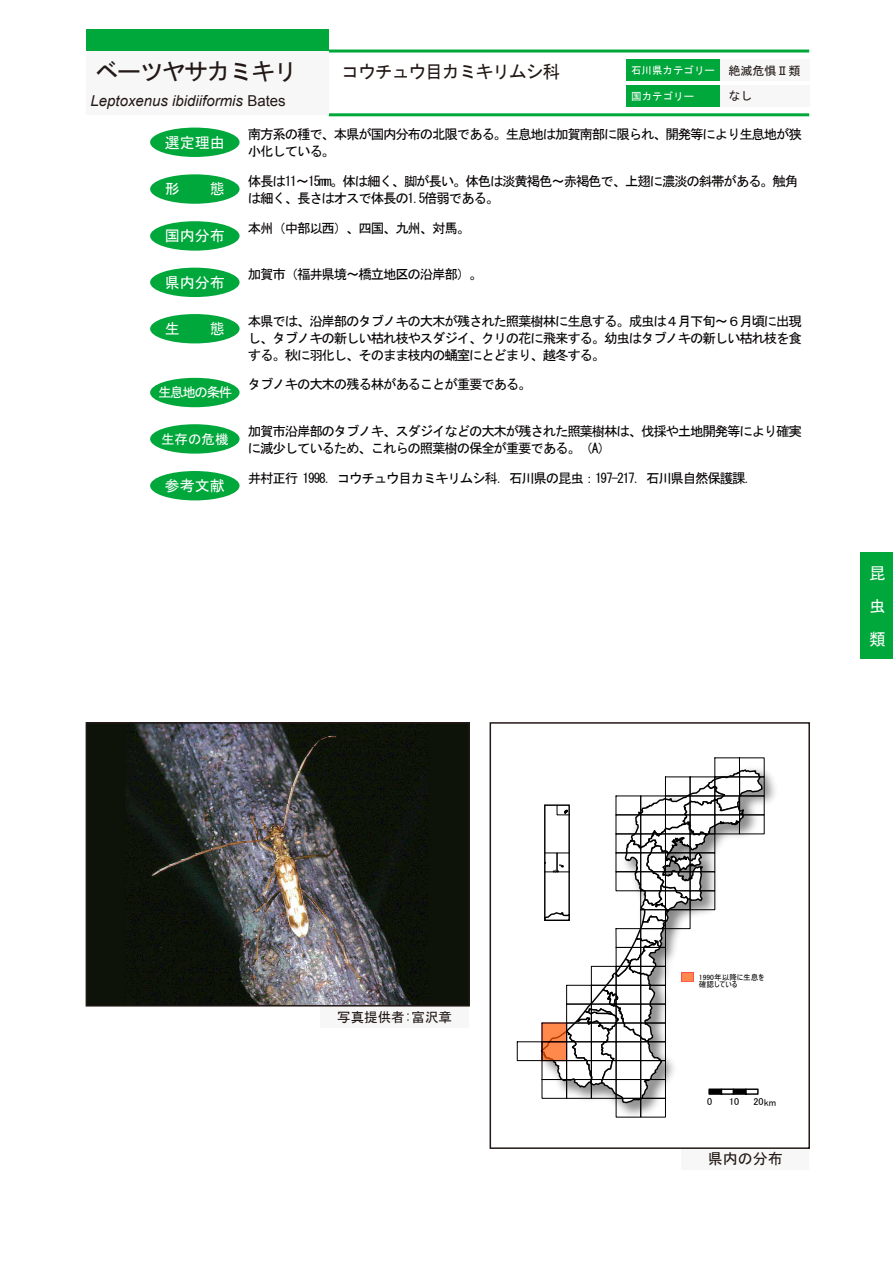
<style>
.page{position:relative;width:893px;height:1263px;background:#fff}
.page>*{position:absolute;margin:0;border:0;box-sizing:border-box;transform-origin:0 0}
.t1{font:24px "MS Gothic";letter-spacing:-.07em;color:#221815}
.t2{font:18px "MS Gothic";letter-spacing:-.07em;color:#221815}
.t3{font:16.5px/33px "MS Gothic";color:#fff;text-align:justify}
.t4{font:italic 15px "Arial";color:#221815}
.t5{font:15px "MS Gothic";color:#fff}
.t6{font:15px "MS Gothic";color:#221815}
.t7{font:13.5px/17px "MS Gothic";letter-spacing:-.09em;color:#040000}
.t8{font:13.5px "MS Gothic";letter-spacing:-.1em;color:#fff}
.t9{font:13.5px "MS Gothic";color:#221815}
.t10{font:12px "MS Gothic";color:#221815}
.t11{font:10.5px "MS Gothic";color:#fff}
.t12{font:10.05px "MS UI Gothic";color:#000}
.t13{font:7.65px/7.6px "MS UI Gothic";color:#000}
.s1{font-size:12px;color:#221815}
.s2{font-style:normal}
</style>
<div class="page">
<div style="left:720px;top:60px;width:89px;height:21px;background:#f7f7f7"></div>
<hr style="left:329px;top:50px;width:480px;height:3px;background:#00a73b">
<hr style="left:329px;top:113px;width:480px;height:3px;background:#00a73b">
<div style="left:626px;top:60px;width:94px;height:21px;background:#00a73b"></div>
<div style="left:86px;top:30px;width:243px;height:21px;background:#00a73b"></div>
<div style="left:86px;top:51px;width:243px;height:64px;background:#f7f7f7"></div>
<div style="left:720px;top:85px;width:89px;height:21px;background:#f7f7f7"></div>
<div style="left:626px;top:85px;width:94px;height:21px;background:#00a73b"></div>
<div style="left:150px;top:221px;width:90px;height:30px;background:#00a73b;border-radius:50%"></div>
<div style="left:150px;top:268px;width:90px;height:29px;background:#00a73b;border-radius:50%"></div>
<div style="left:150px;top:174px;width:90px;height:30px;background:#00a73b;border-radius:50%"></div>
<div style="left:150px;top:128px;width:90px;height:29px;background:#00a73b;border-radius:50%"></div>
<div style="left:150px;top:314px;width:90px;height:29px;background:#00a73b;border-radius:50%"></div>
<div style="left:150px;top:424px;width:90px;height:30px;background:#00a73b;border-radius:50%"></div>
<div style="left:150px;top:471px;width:90px;height:29px;background:#00a73b;border-radius:50%"></div>
<div style="left:150px;top:378px;width:90px;height:29px;background:#00a73b;border-radius:50%"></div>
<div style="left:682px;top:1148px;width:127px;height:21px;background:#f7f7f7"></div>
<div style="left:860px;top:553px;width:33px;height:106px;background:#00a73b"></div>
<div style="left:320px;top:1006px;width:149px;height:21px;background:#f7f7f7"></div>
<img style="left:89px;top:725px;width:378px;height:278px">
<div style="left:86px;top:722px;width:384px;height:284px;border:2px solid #221815"></div>
<div style="left:490px;top:722px;width:320px;height:427px;border:2px solid #221815"></div>
<img style="left:506px;top:757px;width:285px;height:392px">
<div style="left:640px;top:1098px;width:26px;height:19px;border:1px solid #000"></div>
<div style="left:517px;top:1041px;width:25px;height:20px;border:1px solid #000"></div>
<svg style="left:539px;top:768px;width:225px;height:336px"></svg>
<div style="left:682px;top:972px;width:12px;height:10px;background:#ff884d"></div>
<div style="left:709px;top:1089px;width:12px;height:5px;background:#000"></div>
<div style="left:708px;top:1088px;width:14px;height:7px;border:1px solid #000"></div>
<div style="left:721px;top:1088px;width:13px;height:7px;border:1px solid #000"></div>
<div style="left:733px;top:1089px;width:13px;height:5px;background:#000"></div>
<div style="left:733px;top:1088px;width:13px;height:7px;border:1px solid #000"></div>
<div style="left:745px;top:1088px;width:14px;height:7px;border:1px solid #000"></div>
<div style="left:638px;top:730px;width:76px;height:38px;background:#fff"></div>
<h1 class="t1" style="left:95px;top:60px;width:204px">ベーツヤサカミキリ</h1>
<h2 class="t2" style="left:341px;top:63px;width:220px">コウチュウ目カミキリムシ科</h2>
<p class="t11" style="left:631px;top:65px;width:171px">石川県カテゴリー <span class="s1">絶滅危惧Ⅱ類</span></p>
<p class="t11" style="left:631px;top:91px;width:64px">国カテゴリー</p>
<p class="t10" style="left:728px;top:89px;width:25px">なし</p>
<p class="t4" style="left:91px;top:91px;width:197px">Leptoxenus ibidiiformis <span class="s2">Bates</span></p>
<p class="t5" style="left:165px;top:135px;width:61px">選定理由</p>
<p class="t5" style="left:165px;top:182px;width:61px">形　　態</p>
<p class="t5" style="left:165px;top:228px;width:61px">国内分布</p>
<p class="t5" style="left:165px;top:275px;width:61px">県内分布</p>
<p class="t5" style="left:165px;top:321px;width:61px">生　　態</p>
<p class="t8" style="left:158px;top:386px;width:76px">生息地の条件</p>
<p class="t8" style="left:161px;top:433px;width:69px">生存の危機</p>
<p class="t5" style="left:165px;top:478px;width:61px">参考文献</p>
<p class="t7" style="left:248px;top:126px;width:556px">南方系の種で、本県が国内分布の北限である。生息地は加賀南部に限られ、開発等により生息地が狭小化している。</p>
<p class="t7" style="left:248px;top:173px;width:552px">体長は11～15mm。体は細く、脚が長い。体色は淡黄褐色～赤褐色で、上翅に濃淡の斜帯がある。触角は細く、長さはオスで体長の1.5倍弱である。</p>
<p class="t7" style="left:248px;top:219px;width:224px">本州（中部以西）、四国、九州、対馬。</p>
<p class="t7" style="left:248px;top:266px;width:236px">加賀市（福井県境～橋立地区の沿岸部）。</p>
<p class="t7" style="left:248px;top:312px;width:556px;text-align:justify">本県では、沿岸部のタブノキの大木が残された照葉樹林に生息する。成虫は４月下旬～６月頃に出現し、タブノキの新しい枯れ枝やスダジイ、クリの花に飛来する。幼虫はタブノキの新しい枯れ枝を食する。秋に羽化し、そのまま枝内の蛹室にとどまり、越冬する。</p>
<p class="t7" style="left:248px;top:376px;width:285px">タブノキの大木の残る林があることが重要である。</p>
<p class="t7" style="left:248px;top:422px;width:556px">加賀市沿岸部のタブノキ、スダジイなどの大木が残された照葉樹林は、伐採や土地開発等により確実に減少しているため、これらの照葉樹の保全が重要である。（A）</p>
<p class="t7" style="left:248px;top:469px;width:511px">井村正行 1998．コウチュウ目カミキリムシ科．石川県の昆虫：197-217．石川県自然保護課．</p>
<p class="t3" style="left:869px;top:556px;width:17px">昆虫類</p>
<p class="t9" style="left:337px;top:1010px;width:116px">写真提供者:富沢章</p>
<p class="t13" style="left:699px;top:973px;width:67px">1990年以降に生息を確認している</p>
<p class="t12" style="left:707px;top:1096px;width:7px">0</p>
<p class="t12" style="left:729px;top:1096px;width:12px">10</p>
<p class="t12" style="left:753px;top:1097px;width:24px">20km</p>
<p class="t6" style="left:708px;top:1151px;width:76px">県内の分布</p>
</div>
